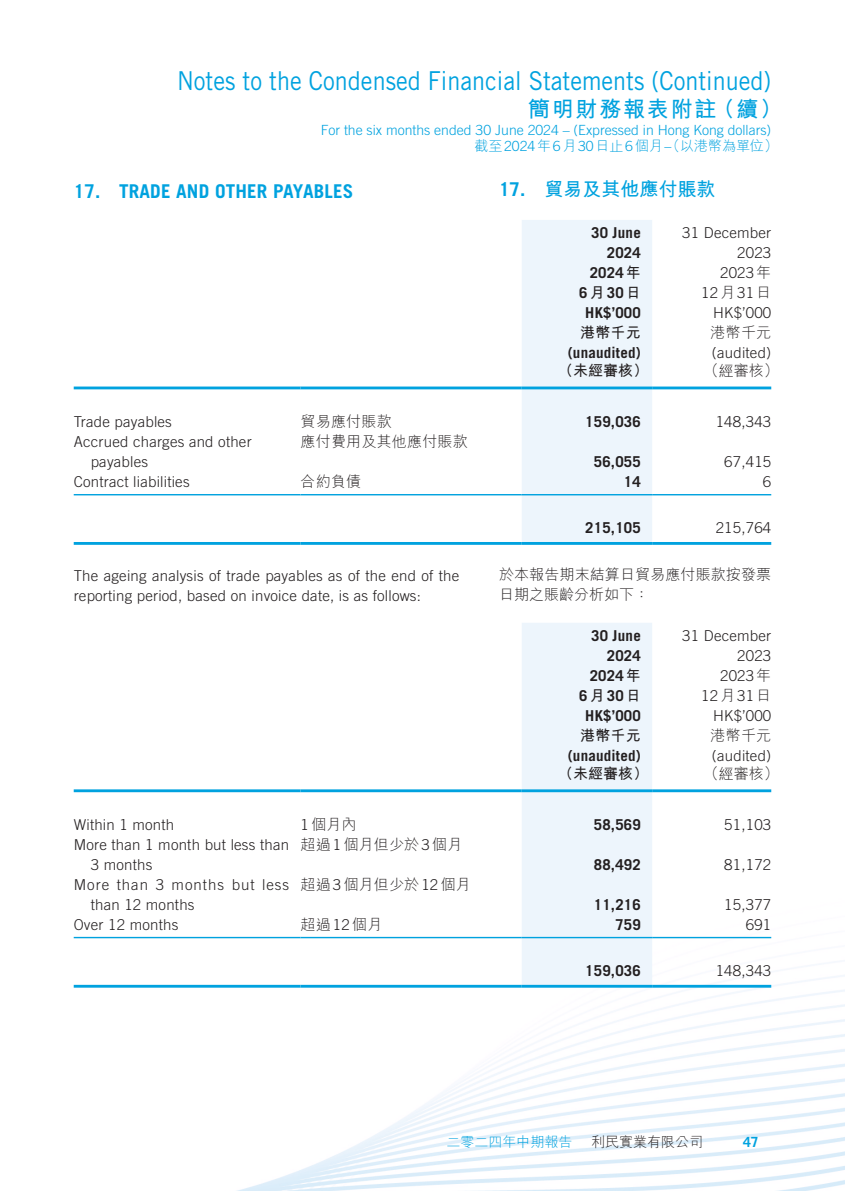
<style>
.page{position:relative;width:845px;height:1191px;background:#fff}
.page>*{position:absolute;margin:0;border:0;box-sizing:border-box;transform-origin:0 0}
.t1{font:26px "Trade Gothic LT Std";color:#00a2df;scale:.9 1}
.t2{font:700 22px "M Hei HK";letter-spacing:.08em;color:#00a2df}
.t3{font:700 19px "Trade Gothic LT Std";letter-spacing:.01em;color:#00a2df}
.t4{font:700 19px "M Hei HK";color:#00a2df}
.t5{font:300 15px/20px "Trade Gothic LT Std";letter-spacing:.015em;color:#231f20;text-align:right}
.t6{font:700 15px/20px "Trade Gothic LT Std";letter-spacing:.015em;color:#231f20;text-align:right}
.t7{font:300 15px/20px "M Hei HK";letter-spacing:.015em;color:#231f20}
.t8{font:300 15px/20px "Trade Gothic LT Std";letter-spacing:.065em;color:#231f20}
.t9{font:700 15px "M Hei HK";letter-spacing:.005em;color:#231f20}
.t10{font:300 14px "Trade Gothic LT Std";color:#00a2df}
.t11{font:300 14px "M Hei HK";color:#00a2df}
.t12{font:300 14px "M Hei HK";color:#231f20}
.t13{font:700 14px "Trade Gothic LT Std";color:#00a2df}
.s1{font-family:"Trade Gothic LT Std"}
.s2{font-family:"M Hei HK"}
</style>
<div class="page">
<img style="left:73px;top:386px;width:772px;height:805px">
<div style="left:522px;top:220px;width:130px;height:322px;background:#edf5fc"></div>
<hr style="left:74px;top:386px;width:226px;height:3px;background:#00a2df">
<hr style="left:300px;top:386px;width:222px;height:3px;background:#00a2df">
<hr style="left:522px;top:386px;width:130px;height:3px;background:#00a2df">
<hr style="left:652px;top:386px;width:119px;height:3px;background:#00a2df">
<hr style="left:74px;top:494px;width:226px;height:1px;background:#00a2df">
<hr style="left:300px;top:494px;width:222px;height:1px;background:#00a2df">
<hr style="left:522px;top:494px;width:130px;height:1px;background:#00a2df">
<hr style="left:652px;top:494px;width:119px;height:1px;background:#00a2df">
<hr style="left:74px;top:542px;width:226px;height:3px;background:#00a2df">
<hr style="left:300px;top:542px;width:222px;height:3px;background:#00a2df">
<hr style="left:522px;top:542px;width:130px;height:3px;background:#00a2df">
<hr style="left:652px;top:542px;width:119px;height:3px;background:#00a2df">
<div style="left:522px;top:623px;width:130px;height:361px;background:#edf5fc"></div>
<hr style="left:74px;top:789px;width:226px;height:3px;background:#00a2df">
<hr style="left:300px;top:789px;width:222px;height:3px;background:#00a2df">
<hr style="left:522px;top:789px;width:130px;height:3px;background:#00a2df">
<hr style="left:652px;top:789px;width:119px;height:3px;background:#00a2df">
<hr style="left:74px;top:937px;width:226px;height:1px;background:#00a2df">
<hr style="left:300px;top:937px;width:222px;height:1px;background:#00a2df">
<hr style="left:522px;top:937px;width:130px;height:1px;background:#00a2df">
<hr style="left:652px;top:937px;width:119px;height:1px;background:#00a2df">
<hr style="left:74px;top:984px;width:226px;height:3px;background:#00a2df">
<hr style="left:300px;top:984px;width:222px;height:3px;background:#00a2df">
<hr style="left:522px;top:984px;width:130px;height:3px;background:#00a2df">
<hr style="left:652px;top:984px;width:119px;height:3px;background:#00a2df">
<h1 class="t1" style="left:177px;top:65px;width:662px">Notes to the Condensed Financial Statements (Continued)</h1>
<h2 class="t2" style="left:528px;top:93px;width:256px">簡明財務報表附註（續）</h2>
<p class="t10" style="left:321px;top:121px;width:452px">For the six months ended 30 June 2024 – (Expressed in Hong Kong dollars)</p>
<p class="t11" style="left:474px;top:136px;width:305px">截至<span class="s1">2024</span>年<span class="s1">6</span>月<span class="s1">30</span>日止<span class="s1">6</span>個月<span class="s1">–</span>（以港幣為單位）</p>
<p class="t3" style="left:74px;top:179px;width:281px">17. TRADE AND OTHER PAYABLES</p>
<p class="t6" style="left:591px;top:222px;width:51px">30 June<br>2024</p>
<p class="t5" style="left:682px;top:222px;width:90px">31 December<br>2023</p>
<p class="t6" style="left:579px;top:262px;width:63px">2024<span class="s2">年<br></span>6<span class="s2">月</span>30<span class="s2">日</span></p>
<p class="t5" style="left:701px;top:262px;width:72px">2023<span class="s2">年<br></span>12<span class="s2">月</span>31<span class="s2">日</span></p>
<p class="t6" style="left:585px;top:302px;width:57px">HK$’000</p>
<p class="t5" style="left:713px;top:302px;width:60px">HK$’000</p>
<p class="t9" style="left:580px;top:322px;width:62px">港幣千元</p>
<p class="t7" style="left:710px;top:322px;width:62px">港幣千元</p>
<p class="t6" style="left:568px;top:342px;width:75px">(unaudited)</p>
<p class="t5" style="left:712px;top:342px;width:61px">(audited)</p>
<p class="t9" style="left:558px;top:360px;width:91px">（未經審核）</p>
<p class="t7" style="left:704px;top:360px;width:76px">（經審核）</p>
<p class="t5" style="left:74px;top:412px;width:100px">Trade payables</p>
<p class="t7" style="left:300px;top:411px;width:93px">貿易應付賬款</p>
<p class="t6" style="left:585px;top:412px;width:57px">159,036</p>
<p class="t5" style="left:715px;top:412px;width:57px">148,343</p>
<p class="t5" style="left:91px;top:432px;width:162px;text-align:left;text-indent:-17px">Accrued charges and other payables</p>
<p class="t7" style="left:300px;top:431px;width:169px">應付費用及其他應付賬款</p>
<p class="t4" style="left:499px;top:176px;width:218px"><span class="s1">17.</span> 貿易及其他應付賬款</p>
<p class="t6" style="left:594px;top:452px;width:48px">56,055</p>
<p class="t5" style="left:724px;top:452px;width:48px">67,415</p>
<p class="t5" style="left:74px;top:472px;width:117px">Contract liabilities</p>
<p class="t7" style="left:300px;top:471px;width:62px">合約負債</p>
<p class="t6" style="left:624px;top:472px;width:18px">14</p>
<p class="t5" style="left:763px;top:472px;width:10px">6</p>
<p class="t6" style="left:585px;top:518px;width:57px">215,105</p>
<p class="t5" style="left:715px;top:518px;width:57px">215,764</p>
<p class="t5" style="left:74px;top:565px;width:387px;text-align:left">The ageing analysis of trade payables as of the end of the reporting period, based on invoice date, is as follows:</p>
<p class="t6" style="left:591px;top:625px;width:51px">30 June<br>2024</p>
<p class="t5" style="left:682px;top:625px;width:90px">31 December<br>2023</p>
<p class="t6" style="left:579px;top:665px;width:63px">2024<span class="s2">年<br></span>6<span class="s2">月</span>30<span class="s2">日</span></p>
<p class="t5" style="left:701px;top:665px;width:72px">2023<span class="s2">年<br></span>12<span class="s2">月</span>31<span class="s2">日</span></p>
<p class="t6" style="left:585px;top:705px;width:57px">HK$’000</p>
<p class="t5" style="left:713px;top:705px;width:60px">HK$’000</p>
<p class="t9" style="left:580px;top:724px;width:62px">港幣千元</p>
<p class="t7" style="left:710px;top:725px;width:62px">港幣千元</p>
<p class="t6" style="left:568px;top:745px;width:75px">(unaudited)</p>
<p class="t5" style="left:712px;top:745px;width:61px">(audited)</p>
<p class="t9" style="left:558px;top:762px;width:91px">（未經審核）</p>
<p class="t7" style="left:704px;top:763px;width:76px">（經審核）</p>
<p class="t5" style="left:74px;top:814px;width:102px">Within 1 month</p>
<p class="t7" style="left:300px;top:814px;width:57px"><span class="s1">1</span>個月內</p>
<p class="t6" style="left:594px;top:814px;width:48px">58,569</p>
<p class="t5" style="left:724px;top:814px;width:48px">51,103</p>
<p class="t5" style="left:91px;top:834px;width:200px;text-align:left;text-indent:-17px">More than 1 month but less than<br>3 months</p>
<p class="t7" style="left:300px;top:834px;width:163px">超過<span class="s1">1</span>個月但少於<span class="s1">3</span>個月</p>
<p class="t7" style="left:499px;top:563px;width:274px">於本報告期末結算日貿易應付賬款按發票日期之賬齡分析如下：</p>
<p class="t6" style="left:594px;top:854px;width:48px">88,492</p>
<p class="t5" style="left:724px;top:854px;width:48px">81,172</p>
<p class="t8" style="left:91px;top:874px;width:200px;text-indent:-17px">More than 3 months but less than 12 months</p>
<p class="t7" style="left:300px;top:874px;width:171px">超過<span class="s1">3</span>個月但少於<span class="s1">12</span>個月</p>
<p class="t6" style="left:594px;top:894px;width:48px">11,216</p>
<p class="t5" style="left:724px;top:894px;width:48px">15,377</p>
<p class="t5" style="left:74px;top:914px;width:106px">Over 12 months</p>
<p class="t7" style="left:300px;top:914px;width:83px">超過<span class="s1">12</span>個月</p>
<p class="t6" style="left:615px;top:914px;width:27px">759</p>
<p class="t5" style="left:746px;top:914px;width:27px">691</p>
<p class="t6" style="left:585px;top:960px;width:57px">159,036</p>
<p class="t5" style="left:715px;top:960px;width:57px">148,343</p>
<p class="t11" style="left:446px;top:1131px;width:127px">二零二四年中期報告</p>
<p class="t12" style="left:591px;top:1131px;width:113px">利民實業有限公司</p>
<p class="t13" style="left:743px;top:1133px;width:17px">47</p>
</div>
